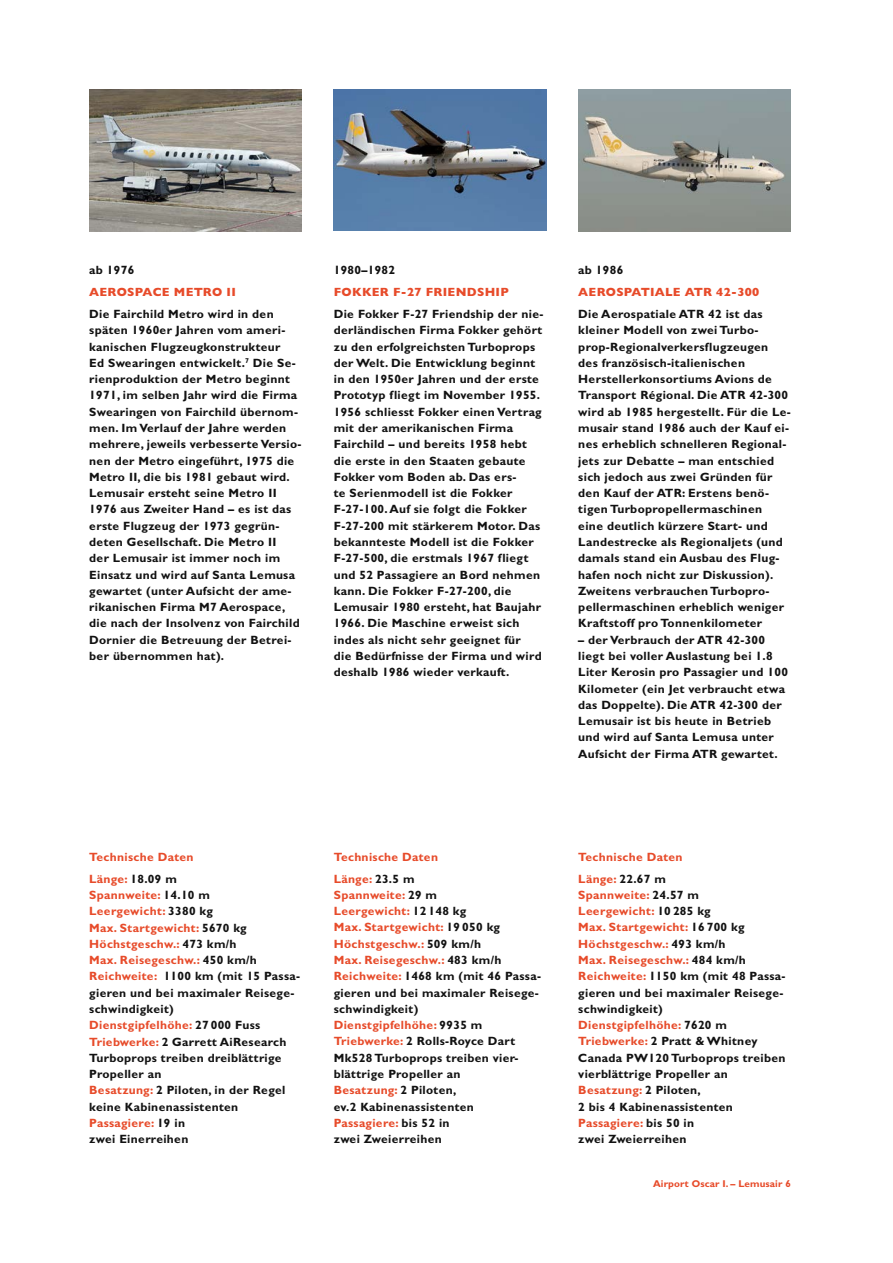
<style>
.page{position:relative;width:893px;height:1263px;background:#fff}
.page>*{position:absolute;margin:0;border:0;box-sizing:border-box;transform-origin:0 0}
.t1{font:700 12px/16.4px "Gill Sans MT Pro";letter-spacing:.025em;color:#121212}
.t2{font:700 12px/21.8px "Gill Sans MT Pro";letter-spacing:.025em;color:#e74b2a}
.t3{font:800 12px "Gill Sans MT Pro";letter-spacing:.025em;color:#e74b2a}
.t4{font:700 9.9px "Gill Sans MT Pro";letter-spacing:.01em;color:#e74b2a}
.s1{color:#121212}
.s2{color:#e74b2a}
</style>
<div class="page">
<img style="left:89px;top:89px;width:213px;height:142px">
<img style="left:334px;top:89px;width:212px;height:142px">
<img style="left:578px;top:89px;width:213px;height:142px">
<p class="t1" style="left:89px;top:262px;width:47px">ab 1976</p>
<p class="t3" style="left:89px;top:285px;width:148px">AEROSPACE METRO II</p>
<p class="t1" style="left:89px;top:305px;width:214px">Die Fairchild Metro wird in den späten 1960er Jahren vom ameri&shy;kanischen Flugzeugkonstrukteur<br>Ed Swearingen entwickelt.<sup>7</sup> Die Se&shy;rienproduktion der Metro beginnt<br>1971, im selben Jahr wird die Firma<br>Swearingen von Fairchild übernom&shy;men. Im Verlauf der Jahre werden mehrere, jeweils verbesserte Versio&shy;nen der Metro eingeführt, 1975 die<br>Metro II, die bis 1981 gebaut wird.<br>Lemusair ersteht seine Metro II<br>1976 aus Zweiter Hand – es ist das erste Flugzeug der 1973 gegrün&shy;deten Gesellschaft. Die Metro II<br>der Lemusair ist immer noch im<br>Einsatz und wird auf Santa Lemusa gewartet (unter Aufsicht der ame&shy;rikanischen Firma M7 Aerospace, die nach der Insolvenz von Fairchild<br>Dornier die Betreuung der Betrei&shy;ber übernommen hat).</p>
<p class="t1" style="left:334px;top:262px;width:63px">1980–1982</p>
<p class="t3" style="left:334px;top:285px;width:176px">FOKKER F-27 FRIENDSHIP</p>
<p class="t1" style="left:334px;top:305px;width:211px">Die Fokker F-27 Friendship der nie&shy;derländischen Firma Fokker gehört zu den erfolgreichsten Turboprops der Welt. Die Entwicklung beginnt in den 1950er Jahren und der erste Prototyp fliegt im November 1955.<br>1956 schliesst Fokker einen Vertrag mit der amerikanischen Firma Fairchild – und bereits 1958 hebt die erste in den Staaten gebaute Fokker vom Boden ab. Das ers-<br>te Serienmodell ist die Fokker F-27-100. Auf sie folgt die Fokker F-27-200 mit stärkerem Motor. Das bekannteste Modell ist die Fokker F-27-500, die erstmals 1967 fliegt und 52 Passagiere an Bord nehmen kann. Die Fokker F-27-200, die Lemusair 1980 ersteht, hat Baujahr 1966. Die Maschine erweist sich indes als nicht sehr geeignet für<br>die Bedürfnisse der Firma und wird deshalb 1986 wieder verkauft.</p>
<p class="t1" style="left:578px;top:262px;width:47px">ab 1986</p>
<p class="t3" style="left:578px;top:285px;width:182px">AEROSPATIALE ATR 42-300</p>
<p class="t1" style="left:578px;top:305px;width:214px">Die Aerospatiale ATR 42 ist das kleiner Modell von zwei Turbo&shy;prop-Regionalverkersflugzeugen<br>des französisch-italienischen Herstellerkonsortiums Avions de Transport Régional. Die ATR 42-300 wird ab 1985 hergestellt. Für die Le&shy;musair stand 1986 auch der Kauf ei&shy;nes erheblich schnelleren Regional&shy;jets zur Debatte – man entschied sich jedoch aus zwei Gründen für den Kauf der ATR: Erstens benö&shy;tigen Turbopropellermaschinen<br>eine deutlich kürzere Start- und Landestrecke als Regionaljets (und damals stand ein Ausbau des Flug&shy;hafen noch nicht zur Diskussion).<br>Zweitens verbrauchen Turbopro&shy;pellermaschinen erheblich weniger Kraftstoff pro Tonnenkilometer</p>
<p class="t1" style="left:578px;top:631px;width:211px">– der Verbrauch der ATR 42-300 liegt bei voller Auslastung bei 1.8<br>Liter Kerosin pro Passagier und 100<br>Kilometer (ein Jet verbraucht etwa das Doppelte). Die ATR 42-300 der Lemusair ist bis heute in Betrieb und wird auf Santa Lemusa unter Aufsicht der Firma ATR gewartet.</p>
<p class="t2" style="left:89px;top:846px;width:106px">Technische Daten<br>Länge: <span class="s1">18.09 m</span></p>
<p class="t1" style="left:89px;top:886px;width:212px"><span class="s2">Spannweite:</span> 14.10 m<br><span class="s2">Leergewicht:</span> 3380 kg<br><span class="s2">Max. Startgewicht:</span> 5670 kg<br><span class="s2">Höchstgeschw.:</span> 473 km/h<br><span class="s2">Max. Reisegeschw.:</span> 450 km/h<br><span class="s2">Reichweite:</span> 1100 km (mit 15 Passa&shy;gieren und bei maximaler Reisege&shy;schwindigkeit)<br><span class="s2">Dienstgipfelhöhe:</span> 27 000 Fuss<br><span class="s2">Triebwerke:</span> 2 Garrett AiResearch<br>Turboprops treiben dreiblättrige<br>Propeller an<br><span class="s2">Besatzung:</span> 2 Piloten, in der Regel keine Kabinenassistenten<br><span class="s2">Passagiere:</span> 19 in<br>zwei Einerreihen</p>
<p class="t2" style="left:334px;top:846px;width:106px">Technische Daten<br>Länge: <span class="s1">23.5 m</span></p>
<p class="t1" style="left:334px;top:886px;width:209px"><span class="s2">Spannweite:</span> 29 m<br><span class="s2">Leergewicht:</span> 12 148 kg<br><span class="s2">Max. Startgewicht:</span> 19 050 kg<br><span class="s2">Höchstgeschw.:</span> 509 km/h<br><span class="s2">Max. Reisegeschw.:</span> 483 km/h<br><span class="s2">Reichweite:</span> 1468 km (mit 46 Passa&shy;gieren und bei maximaler Reisege&shy;schwindigkeit)<br><span class="s2">Dienstgipfelhöhe:</span> 9935 m<br><span class="s2">Triebwerke:</span> 2 Rolls-Royce Dart<br>Mk528 Turboprops treiben vier&shy;blättrige Propeller an<br><span class="s2">Besatzung:</span> 2 Piloten,<br>ev.2 Kabinenassistenten<br><span class="s2">Passagiere:</span> bis 52 in<br>zwei Zweierreihen</p>
<p class="t2" style="left:578px;top:846px;width:106px">Technische Daten<br>Länge: <span class="s1">22.67 m</span></p>
<p class="t1" style="left:578px;top:886px;width:209px"><span class="s2">Spannweite:</span> 24.57 m<br><span class="s2">Leergewicht:</span> 10 285 kg<br><span class="s2">Max. Startgewicht:</span> 16 700 kg<br><span class="s2">Höchstgeschw.:</span> 493 km/h<br><span class="s2">Max. Reisegeschw.:</span> 484 km/h<br><span class="s2">Reichweite:</span> 1150 km (mit 48 Passa&shy;gieren und bei maximaler Reisege&shy;schwindigkeit)<br><span class="s2">Dienstgipfelhöhe:</span> 7620 m<br><span class="s2">Triebwerke:</span> 2 Pratt &amp; Whitney<br>Canada PW120 Turboprops treiben vierblättrige Propeller an<br><span class="s2">Besatzung:</span> 2 Piloten,<br>2 bis 4 Kabinenassistenten<br><span class="s2">Passagiere:</span> bis 50 in<br>zwei Zweierreihen</p>
<p class="t4" style="left:653px;top:1177px;width:139px">Airport Oscar I. – Lemusair 6</p>
</div>
